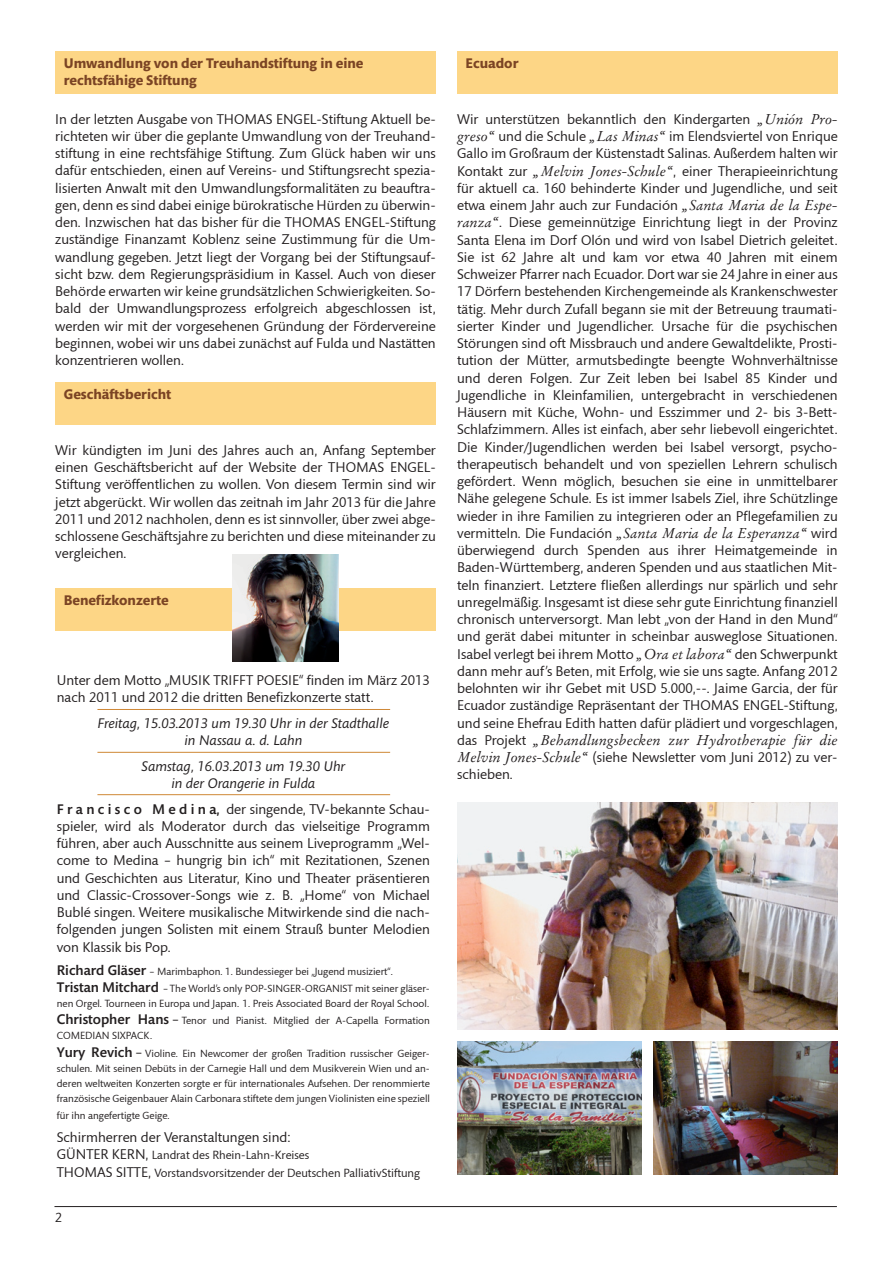
<style>
.page{position:relative;width:893px;height:1263px;background:#fff}
.page>*{position:absolute;margin:0;border:0;box-sizing:border-box;transform-origin:0 0}
.fliesstext{font:14.25px/17.2px "Mundo Sans";color:#231f20;text-align:justify}
.fliesstext-2{font:italic 14.25px "Mundo Sans";color:#231f20}
.fliesstext-3{font:700 14.25px/17.2px "Mundo Sans";color:#7b4424}
.fliessetxt{font:13.5px "Mundo Sans";color:#231f20}
.fliesstext-4{font:12px/17.2px "Mundo Sans";color:#231f20}
.fliesstext-5{font:10.5px/15px "Mundo Sans";color:#231f20}
.s1{font-family:"Stempel Garamond";font-style:italic}
.s2{font-weight:500}
.s3{font-weight:500;font-size:14.25px}
.s4{font-size:14.25px}
</style>
<div class="page">
<hr style="left:54px;top:1206px;width:783px;height:1px;background:#231f20">
<div style="left:55px;top:382px;width:381px;height:43px;background:#fdd686"></div>
<div style="left:55px;top:51px;width:381px;height:43px;background:#fdd686"></div>
<div style="left:55px;top:588px;width:381px;height:43px;background:#fdd686"></div>
<div style="left:457px;top:51px;width:381px;height:43px;background:#fdd686"></div>
<img style="left:457px;top:1042px;width:184px;height:133px">
<img style="left:654px;top:1042px;width:184px;height:133px">
<img style="left:457px;top:802px;width:381px;height:228px">
<hr style="left:97px;top:709px;width:293px;height:1px;background:#cf8836">
<hr style="left:97px;top:752px;width:293px;height:1px;background:#cf8836">
<hr style="left:97px;top:794px;width:293px;height:1px;background:#cf8836">
<img style="left:232px;top:555px;width:107px;height:106px">
<p class="fliesstext-3" style="left:64px;top:55px;width:301px">Umwandlung von der Treuhandstiftung in eine rechtsfähige Stiftung</p>
<p class="fliesstext-3" style="left:466px;top:55px;width:54px">Ecuador</p>
<p class="fliesstext" style="left:55px;top:111px;width:382px">In der letzten Ausgabe von THOMAS ENGEL-Stiftung Aktuell be&shy;richteten wir über die geplante Umwandlung von der Treuhand&shy;stiftung in eine rechtsfähige Stiftung. Zum Glück haben wir uns dafür entschieden, einen auf Vereins- und Stiftungsrecht spezia&shy;lisierten Anwalt mit den Umwandlungsformalitäten zu beauftra&shy;gen, denn es sind dabei einige bürokratische Hürden zu überwin&shy;den. Inzwischen hat das bisher für die THOMAS ENGEL-Stiftung zuständige Finanzamt Koblenz seine Zustimmung für die Um&shy;wandlung gegeben. Jetzt liegt der Vorgang bei der Stiftungsauf&shy;sicht bzw. dem Regierungspräsidium in Kassel. Auch von dieser Behörde erwarten wir keine grundsätzlichen Schwierigkeiten. So&shy;bald der Umwandlungsprozess erfolgreich abgeschlossen ist, werden wir mit der vorgesehenen Gründung der Fördervereine beginnen, wobei wir uns dabei zunächst auf Fulda und Nastätten konzentrieren wollen.</p>
<p class="fliesstext" style="left:457px;top:111px;width:382px">Wir unterstützen bekanntlich den Kindergarten <span class="s1">„Unión Pro&shy;greso“</span> und die Schule <span class="s1">„Las Minas“</span> im Elendsviertel von Enrique Gallo im Großraum der Küstenstadt Salinas. Außerdem halten wir Kontakt zur <span class="s1">„Melvin Jones-Schule“</span>, einer Therapieeinrichtung für aktuell ca. 160 behinderte Kinder und Jugendliche, und seit etwa einem Jahr auch zur Fundación <span class="s1">„Santa Maria de la Espe&shy;ranza“</span>. Diese gemeinnützige Einrichtung liegt in der Provinz Santa Elena im Dorf Olón und wird von Isabel Dietrich geleitet.<br>Sie ist 62 Jahre alt und kam vor etwa 40 Jahren mit einem Schweizer Pfarrer nach Ecuador. Dort war sie 24 Jahre in einer aus 17 Dörfern bestehenden Kirchengemeinde als Krankenschwester tätig. Mehr durch Zufall begann sie mit der Betreuung traumati&shy;sierter Kinder und Jugendlicher. Ursache für die psychischen Störungen sind oft Missbrauch und andere Gewaltdelikte, Prosti&shy;tution der Mütter, armutsbedingte beengte Wohnverhältnisse und deren Folgen. Zur Zeit leben bei Isabel 85 Kinder und Jugendliche in Kleinfamilien, untergebracht in verschiedenen Häusern mit Küche, Wohn- und Esszimmer und 2- bis 3-Bett-Schlafzimmern. Alles ist einfach, aber sehr liebevoll eingerichtet.<br>Die Kinder/Jugendlichen werden bei Isabel versorgt, psycho&shy;therapeutisch behandelt und von speziellen Lehrern schulisch gefördert. Wenn möglich, besuchen sie eine in unmittelbarer Nähe gelegene Schule. Es ist immer Isabels Ziel, ihre Schützlinge wieder in ihre Familien zu integrieren oder an Pflegefamilien zu vermitteln. Die Fundación <span class="s1">„Santa Maria de la Esperanza“</span> wird überwiegend durch Spenden aus ihrer Heimatgemeinde in Baden-Württemberg, anderen Spenden und aus staatlichen Mit&shy;teln finanziert. Letztere fließen allerdings nur spärlich und sehr unregelmäßig. Insgesamt ist diese sehr gute Einrichtung finanziell chronisch unterversorgt. Man lebt „von der Hand in den Mund“ und gerät dabei mitunter in scheinbar ausweglose Situationen.<br>Isabel verlegt bei ihrem Motto <span class="s1">„Ora et labora“</span> den Schwerpunkt dann mehr auf’s Beten, mit Erfolg, wie sie uns sagte. Anfang 2012 belohnten wir ihr Gebet mit USD 5.000,--. Jaime Garcia, der für Ecuador zuständige Repräsentant der THOMAS ENGEL-Stiftung, und seine Ehefrau Edith hatten dafür plädiert und vorgeschlagen, das Projekt <span class="s1">„Behandlungsbecken zur Hydrotherapie für die Melvin Jones-Schule“</span> (siehe Newsletter vom Juni 2012) zu ver&shy;schieben.</p>
<p class="fliesstext-3" style="left:64px;top:386px;width:109px">Geschäftsbericht</p>
<p class="fliesstext" style="left:55px;top:442px;width:382px">Wir kündigten im Juni des Jahres auch an, Anfang September einen Geschäftsbericht auf der Website der THOMAS ENGEL-Stiftung veröffentlichen zu wollen. Von diesem Termin sind wir jetzt abgerückt. Wir wollen das zeitnah im Jahr 2013 für die Jahre 2011 und 2012 nachholen, denn es ist sinnvoller, über zwei abge&shy;schlossene Geschäftsjahre zu berichten und diese miteinander zu vergleichen.</p>
<p class="fliesstext-3" style="left:64px;top:592px;width:106px">Benefizkonzerte</p>
<p class="fliesstext" style="left:57px;top:671px;width:375px">Unter dem Motto „MUSIK TRIFFT POESIE“ finden im März 2013 nach 2011 und 2012 die dritten Benefizkonzerte statt.</p>
<p class="fliesstext-2" style="left:98px;top:715px;width:293px">Freitag, 15.03.2013 um 19.30 Uhr in der Stadthalle</p>
<p class="fliesstext-2" style="left:185px;top:732px;width:119px">in Nassau a. d. Lahn</p>
<p class="fliesstext-2" style="left:142px;top:758px;width:205px">Samstag, 16.03.2013 um 19.30 Uhr</p>
<p class="fliesstext-2" style="left:171px;top:775px;width:145px">in der Orangerie in Fulda</p>
<p class="fliesstext" style="left:57px;top:800px;width:375px"><span class="s2">F r a n c i s c o M e d i n a,</span> der singende, TV-bekannte Schau&shy;spieler, wird als Moderator durch das vielseitige Programm führen, aber auch Ausschnitte aus seinem Liveprogramm „Wel&shy;come to Medina – hungrig bin ich“ mit Rezitationen, Szenen und Geschichten aus Literatur, Kino und Theater präsentieren und Classic-Crossover-Songs wie z. B. „Home“ von Michael Bublé singen. Weitere musikalische Mitwirkende sind die nach&shy;folgenden jungen Solisten mit einem Strauß bunter Melodien von Klassik bis Pop.</p>
<p class="fliesstext-5" style="left:57px;top:964px;width:338px"><span class="s3">Richard Gläser</span> – Marimbaphon. 1. Bundessieger bei „Jugend musiziert“.</p>
<p class="fliesstext-5" style="left:57px;top:981px;width:375px"><span class="s3">Tristan Mitchard</span> – The World’s only POP-SINGER-ORGANIST mit seiner gläser&shy;nen Orgel. Tourneen in Europa und Japan. 1. Preis Associated Board der Royal School.</p>
<p class="fliesstext-5" style="left:57px;top:1013px;width:375px"><span class="s3">Christopher Hans</span> <span class="s4">–</span> Tenor und Pianist. Mitglied der A-Capella Formation<br>COMEDIAN SIXPACK.</p>
<p class="fliesstext-5" style="left:57px;top:1046px;width:375px;text-align:justify"><span class="s3">Yury Revich</span> <span class="s4">–</span> Violine. Ein Newcomer der großen Tradition russischer Geiger&shy;schulen. Mit seinen Debüts in der Carnegie Hall und dem Musikverein Wien und an&shy;deren weltweiten Konzerten sorgte er für internationales Aufsehen. Der renommierte französische Geigenbauer Alain Carbonara stiftete dem jungen Violinisten eine speziell</p>
<p class="fliesstext-5" style="left:57px;top:1108px;width:114px">für ihn angefertigte Geige.</p>
<p class="fliesstext" style="left:57px;top:1129px;width:235px">Schirmherren der Veranstaltungen sind:</p>
<p class="fliesstext-4" style="left:57px;top:1147px;width:365px"><span class="s4">GÜNTER KERN,</span> Landrat des Rhein-Lahn-Kreises<br><span class="s4">THOMAS SITTE,</span> Vorstandsvorsitzender der Deutschen PalliativStiftung</p>
<p class="fliessetxt" style="left:55px;top:1210px;width:8px">2</p>
</div>
